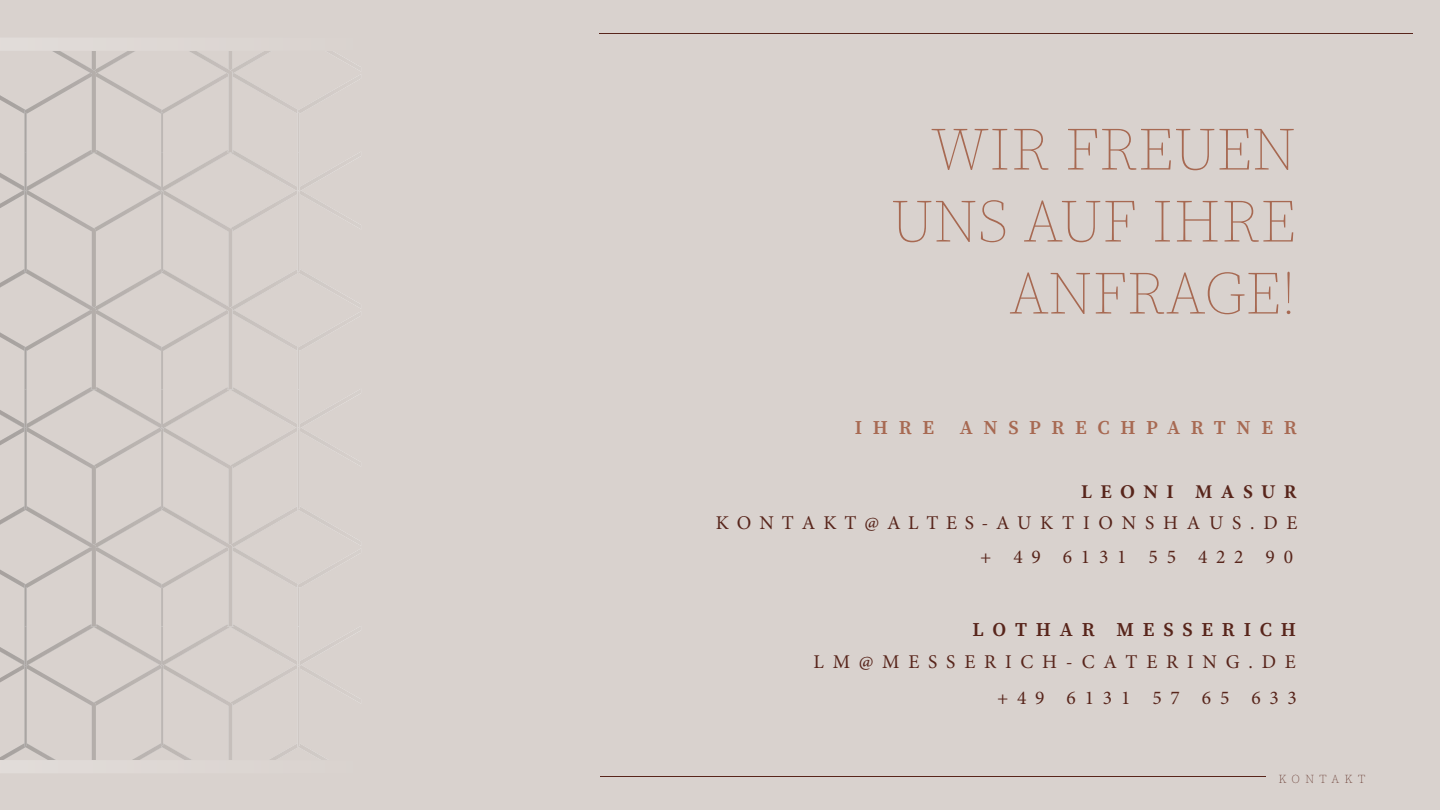
<style>
.page{position:relative;width:1440px;height:810px;background:#d9d2ce}
.page>*{position:absolute;margin:0;border:0;box-sizing:border-box;transform-origin:0 0}
.t1{font:200 60px/72px "Source Serif Pro";color:#a76952;text-align:right}
.t2{font:19.5px/35.8px "Minion Pro";letter-spacing:.45em;color:#58251b;text-align:right}
.t3{font:600 19.5px "Source Serif Pro";letter-spacing:.545em;color:#a76952}
.t4{font:600 19.5px "Source Serif Pro";letter-spacing:.45em;color:#58251b}
.t5{font:700 19.5px "Minion Pro";letter-spacing:.43em;color:#58251b}
.t6{font:200 12px "Source Serif Pro";letter-spacing:.445em;color:#58251b}
</style>
<div class="page">
<svg style="left:0;top:38px;width:361px;height:735px"></svg>
<hr style="left:600px;top:777px;width:666px;height:1px;background:#58251b">
<hr style="left:599px;top:33px;width:814px;height:1px;background:#58251b">
<h1 class="t1" style="left:890px;top:115px;width:407px">WIR FREUEN<br>UNS AUF IHRE<br>ANFRAGE!</h1>
<p class="t3" style="left:855px;top:415px;width:81px">IHRE</p>
<p class="t3" style="left:960px;top:415px;width:338px">ANSPRECHPARTNER</p>
<p class="t5" style="left:1081px;top:478px;width:217px">LEONI MASUR</p>
<p class="t2" style="left:716px;top:505px;width:583px;line-height:34.3px">KONTAKT@ALTES-AUKTIONSHAUS.DE + 49 6131 55 422 90</p>
<p class="t4" style="left:972px;top:616px;width:325px">LOTHAR MESSERICH</p>
<p class="t2" style="left:813px;top:644px;width:485px">LM@MESSERICH-CATERING.DE +49 6131 57 65 633</p>
<p class="t6" style="left:1278px;top:771px;width:88px">KONTAKT</p>
</div>
